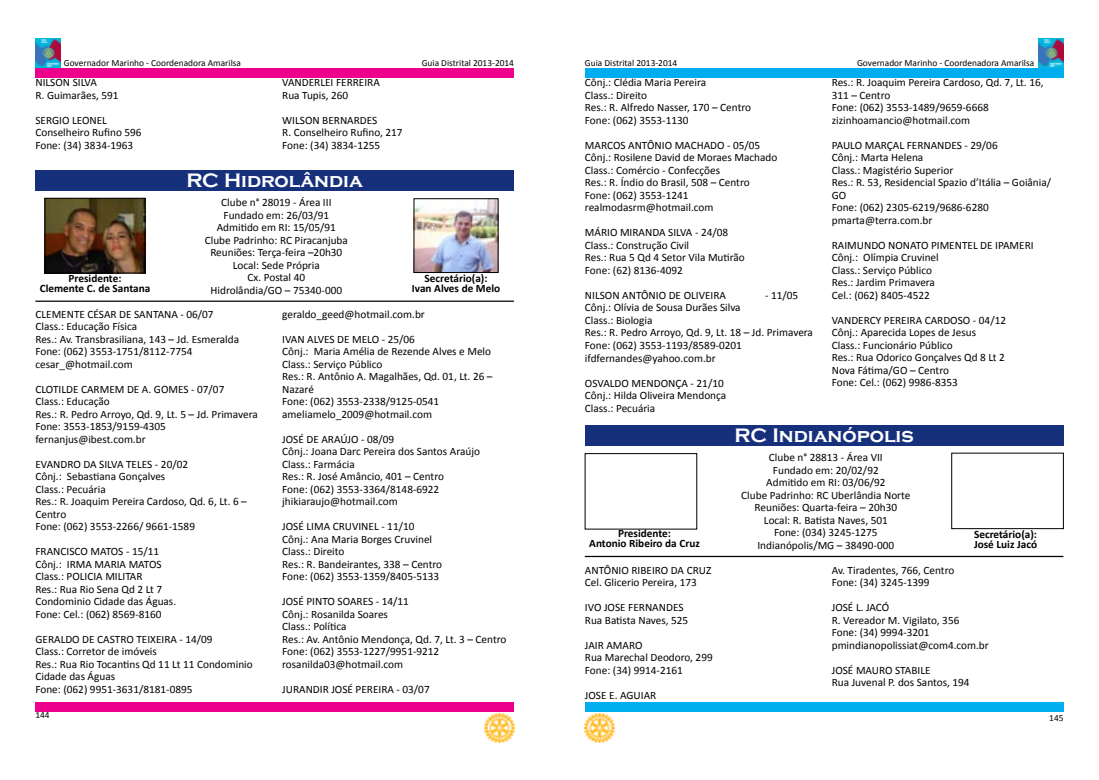
<style>
.page{position:relative;width:1099px;height:780px;background:#fff}
.page>*{position:absolute;margin:0;border:0;box-sizing:border-box;transform-origin:0 0}
.t1{font:700 20px "Copperplate Gothic";color:#fff}
.t2{font:11.25px/12.5px "Calibri";color:#000}
.t3{font:700 11.25px/10px "Calibri";color:#000;text-align:center}
.t4{font:9.38px "Calibri";color:#000}
</style>
<div class="page">
<div style="left:35px;top:69px;width:479px;height:9px;background:#ec008c"></div>
<img style="left:485px;top:713px;width:29px;height:30px">
<div style="left:35px;top:702px;width:479px;height:9px;background:#ec008c"></div>
<div style="left:585px;top:702px;width:478px;height:9px;background:#00aeef"></div>
<img style="left:585px;top:713px;width:29px;height:30px">
<div style="left:585px;top:69px;width:478px;height:9px;background:#00aeef"></div>
<img style="left:35px;top:38px;width:25px;height:29px">
<img style="left:1038px;top:38px;width:25px;height:29px">
<div style="left:35px;top:170px;width:479px;height:21px;background:#17307c"></div>
<hr style="left:35px;top:300px;width:479px;height:2px;background:#000">
<img style="left:47px;top:200px;width:96px;height:71px">
<div style="left:45px;top:198px;width:100px;height:75px;border:1px solid #000"></div>
<div style="left:585px;top:453px;width:112px;height:76px;border:1px solid #000"></div>
<img style="left:416px;top:200px;width:80px;height:71px">
<div style="left:414px;top:198px;width:84px;height:75px;border:1px solid #000"></div>
<div style="left:585px;top:425px;width:478px;height:21px;background:#17307c"></div>
<hr style="left:585px;top:556px;width:478px;height:1px;background:#000">
<p class="t4" style="left:64px;top:56px;width:179px">Governador Marinho - Coordenadora Amarilsa</p>
<p class="t4" style="left:421px;top:56px;width:94px">Guia Distrital 2013-2014</p>
<p class="t2" style="left:35px;top:76px;width:85px">NILSON SILVA<br>R. Guimarães, 591</p>
<p class="t2" style="left:35px;top:114px;width:108px">SERGIO LEONEL<br>Conselheiro Rufino 596<br>Fone: (34) 3834-1963</p>
<p class="t2" style="left:282px;top:76px;width:99px">VANDERLEI FERREIRA<br>Rua Tupis, 260</p>
<p class="t2" style="left:282px;top:114px;width:122px">WILSON BERNARDES<br>R. Conselheiro Rufino, 217<br>Fone: (34) 3834-1255</p>
<h1 class="t1" style="left:186px;top:169px;width:178px">RC Hidrolândia</h1>
<p class="t2" style="left:205px;top:196px;width:145px;text-align:center">Clube n° 28019 - Área III<br>Fundado em: 26/03/91<br>Admitido em RI: 15/05/91<br>Clube Padrinho: RC Piracanjuba<br>Reuniões: Terça-feira –20h30<br>Local: Sede Própria<br>Cx. Postal 40<br>Hidrolândia/GO – 75340-000</p>
<p class="t3" style="left:40px;top:273px;width:112px">Presidente:<br>Clemente C. de Santana</p>
<p class="t3" style="left:412px;top:273px;width:90px">Secretário(a):<br>Ivan Alves de Melo</p>
<p class="t2" style="left:35px;top:307px;width:205px">CLEMENTE CÉSAR DE SANTANA - 06/07<br>Class.: Educação Física<br>Res.: Av. Transbrasiliana, 143 – Jd. Esmeralda<br>Fone: (062) 3553-1751/8112-7754 cesar_@hotmail.com</p>
<p class="t2" style="left:35px;top:382px;width:224px">CLOTILDE CARMEM DE A. GOMES - 07/07<br>Class.: Educação<br>Res.: R. Pedro Arroyo, Qd. 9, Lt. 5 – Jd. Primavera<br>Fone: 3553-1853/9159-4305 fernanjus@ibest.com.br</p>
<p class="t2" style="left:35px;top:457px;width:213px">EVANDRO DA SILVA TELES - 20/02<br>Cônj.: Sebastiana Gonçalves<br>Class.: Pecuária<br>Res.: R. Joaquim Pereira Cardoso, Qd. 6, Lt. 6 –<br>Centro<br>Fone: (062) 3553-2266/ 9661-1589</p>
<p class="t2" style="left:35px;top:545px;width:142px">FRANCISCO MATOS - 15/11<br>Cônj.: IRMA MARIA MATOS<br>Class.: POLICIA MILITAR<br>Res.: Rua Rio Sena Qd 2 Lt 7<br>Condominio Cidade das Águas.<br>Fone: Cel.: (062) 8569-8160</p>
<p class="t2" style="left:35px;top:632px;width:219px">GERALDO DE CASTRO TEIXEIRA - 14/09<br>Class.: Corretor de imóveis<br>Res.: Rua Rio Tocantins Qd 11 Lt 11 Condominio<br>Cidade das Águas<br>Fone: (062) 9951-3631/8181-0895</p>
<p class="t2" style="left:282px;top:307px;width:144px">geraldo_geed@hotmail.com.br</p>
<p class="t2" style="left:282px;top:332px;width:212px">IVAN ALVES DE MELO - 25/06<br>Cônj.: Maria Amélia de Rezende Alves e Melo<br>Class.: Serviço Público<br>Res.: R. Antônio A. Magalhães, Qd. 01, Lt. 26 –<br>Nazaré<br>Fone: (062) 3553-2338/9125-0541 ameliamelo_2009@hotmail.com</p>
<p class="t2" style="left:282px;top:432px;width:199px">JOSÉ DE ARAÚJO - 08/09<br>Cônj.: Joana Darc Pereira dos Santos Araújo<br>Class.: Farmácia<br>Res.: R. José Amâncio, 401 – Centro<br>Fone: (062) 3553-3364/8148-6922 jhikiaraujo@hotmail.com</p>
<p class="t2" style="left:282px;top:520px;width:161px">JOSÉ LIMA CRUVINEL - 11/10<br>Cônj.: Ana Maria Borges Cruvinel<br>Class.: Direito<br>Res.: R. Bandeirantes, 338 – Centro<br>Fone: (062) 3553-1359/8405-5133</p>
<p class="t2" style="left:282px;top:595px;width:226px">JOSÉ PINTO SOARES - 14/11<br>Cônj.: Rosanilda Soares<br>Class.: Política<br>Res.: Av. Antônio Mendonça, Qd. 7, Lt. 3 – Centro<br>Fone: (062) 3553-1227/9951-9212 rosanilda03@hotmail.com</p>
<p class="t2" style="left:282px;top:682px;width:149px">JURANDIR JOSÉ PEREIRA - 03/07</p>
<p class="t4" style="left:585px;top:56px;width:94px">Guia Distrital 2013-2014</p>
<p class="t4" style="left:857px;top:57px;width:179px">Governador Marinho - Coordenadora Amarilsa</p>
<p class="t2" style="left:585px;top:76px;width:168px">Cônj.: Clédia Maria Pereira<br>Class.: Direito<br>Res.: R. Alfredo Nasser, 170 – Centro<br>Fone: (062) 3553-1130</p>
<p class="t2" style="left:585px;top:139px;width:194px">MARCOS ANTÔNIO MACHADO - 05/05<br>Cônj.: Rosilene David de Moraes Machado<br>Class.: Comércio - Confecções<br>Res.: R. Índio do Brasil, 508 – Centro<br>Fone: (062) 3553-1241 realmodasrm@hotmail.com</p>
<p class="t2" style="left:585px;top:226px;width:161px">MÁRIO MIRANDA SILVA - 24/08<br>Class.: Construção Civil<br>Res.: Rua 5 Qd 4 Setor Vila Mutirão<br>Fone: (62) 8136-4092</p>
<p class="t2" style="left:585px;top:288px;width:143px">NILSON ANTÔNIO DE OLIVEIRA</p>
<p class="t2" style="left:765px;top:288px;width:35px">- 11/05</p>
<p class="t2" style="left:585px;top:301px;width:229px">Cônj.: Olívia de Sousa Durães Silva<br>Class.: Biologia<br>Res.: R. Pedro Arroyo, Qd. 9, Lt. 18 – Jd. Primavera Fone: (062) 3553-1193/8589-0201 ifdfernandes@yahoo.com.br</p>
<p class="t2" style="left:585px;top:376px;width:143px">OSVALDO MENDONÇA - 21/10<br>Cônj.: Hilda Oliveira Mendonça<br>Class.: Pecuária</p>
<p class="t2" style="left:831px;top:76px;width:213px">Res.: R. Joaquim Pereira Cardoso, Qd. 7, Lt. 16,<br>311 – Centro<br>Fone: (062) 3553-1489/9659-6668 zizinhoamancio@hotmail.com</p>
<p class="t2" style="left:831px;top:138px;width:221px">PAULO MARÇAL FERNANDES - 29/06<br>Cônj.: Marta Helena<br>Class.: Magistério Superior<br>Res.: R. 53, Residencial Spazio d’Itália – Goiânia/<br>GO<br>Fone: (062) 2305-6219/9686-6280 pmarta@terra.com.br</p>
<p class="t2" style="left:831px;top:238px;width:203px">RAIMUNDO NONATO PIMENTEL DE IPAMERI<br>Cônj.: Olímpia Cruvinel<br>Class.: Serviço Público<br>Res.: Jardim Primavera<br>Cel.: (062) 8405-4522</p>
<p class="t2" style="left:831px;top:313px;width:176px">VANDERCY PEREIRA CARDOSO - 04/12<br>Cônj.: Aparecida Lopes de Jesus<br>Class.: Funcionário Público<br>Res.: Rua Odorico Gonçalves Qd 8 Lt 2<br>Nova Fátima/GO – Centro<br>Fone: Cel.: (062) 9986-8353</p>
<h1 class="t1" style="left:734px;top:424px;width:180px">RC Indianópolis</h1>
<p class="t2" style="left:741px;top:451px;width:171px;text-align:center">Clube n° 28813 - Área VII<br>Fundado em: 20/02/92<br>Admitido em RI: 03/06/92<br>Clube Padrinho: RC Uberlândia Norte<br>Reuniões: Quarta-feira – 20h30<br>Local: R. Batista Naves, 501<br>Fone: (034) 3245-1275<br>Indianópolis/MG – 38490-000</p>
<p class="t3" style="left:589px;top:528px;width:112px">Presidente:<br>Antonio Ribeiro da Cruz</p>
<p class="t3" style="left:974px;top:528px;width:65px;text-align:left">Secretário(a):<br>José Luiz Jacó</p>
<p class="t2" style="left:585px;top:563px;width:128px">ANTÔNIO RIBEIRO DA CRUZ<br>Cel. Glicerio Pereira, 173</p>
<p class="t2" style="left:585px;top:601px;width:105px">IVO JOSE FERNANDES<br>Rua Batista Naves, 525</p>
<p class="t2" style="left:585px;top:638px;width:129px">JAIR AMARO<br>Rua Marechal Deodoro, 299<br>Fone: (34) 9914-2161</p>
<p class="t2" style="left:585px;top:688px;width:73px">JOSE E. AGUIAR</p>
<p class="t2" style="left:831px;top:563px;width:124px">Av. Tiradentes, 766, Centro<br>Fone: (34) 3245-1399</p>
<p class="t2" style="left:831px;top:601px;width:158px">JOSÉ L. JACÓ<br>R. Vereador M. Vigilato, 356<br>Fone: (34) 9994-3201 pmindianopolissiat@com4.com.br</p>
<p class="t2" style="left:831px;top:663px;width:139px">JOSÉ MAURO STABILE<br>Rua Juvenal P. dos Santos, 194</p>
<p class="t4" style="left:35px;top:708px;width:16px">144</p>
<p class="t4" style="left:1049px;top:711px;width:16px">145</p>
</div>
